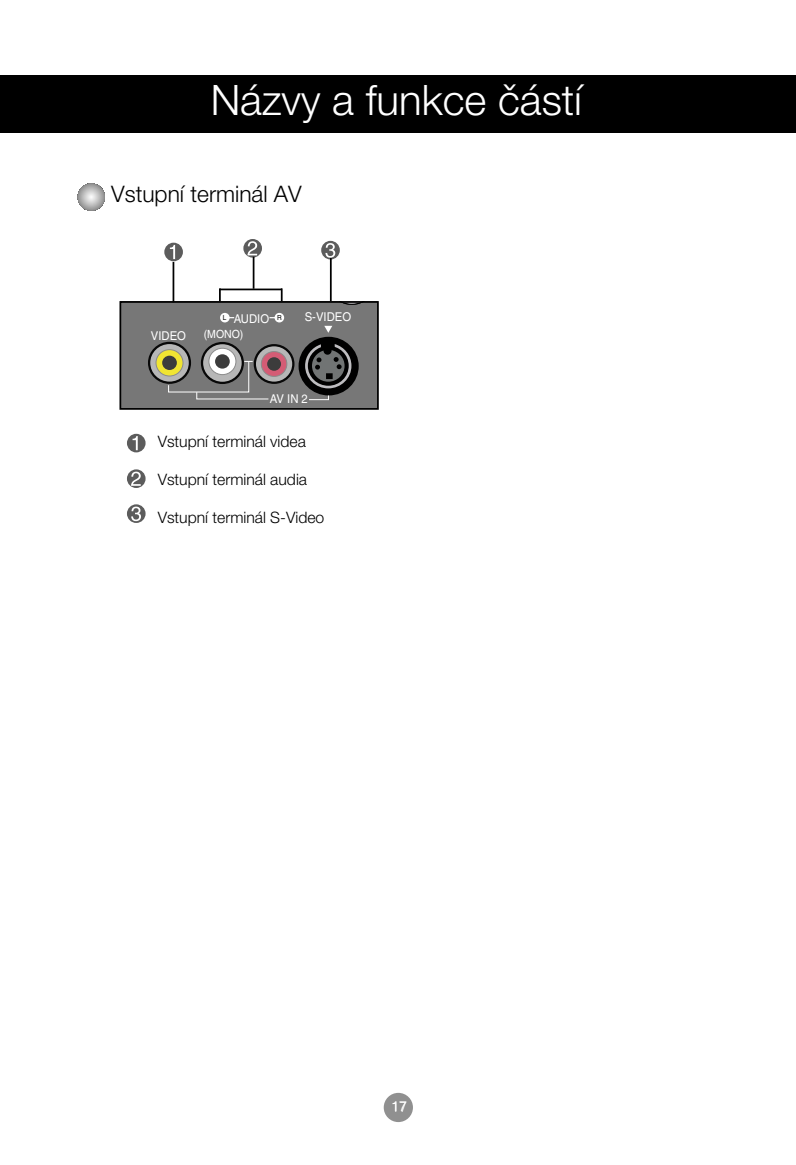
<style>
.page{position:relative;width:796px;height:1165px;background:#fff}
.page>*{position:absolute;margin:0;border:0;box-sizing:border-box;transform-origin:0 0}
.t1{font:300 42px "Helvetica Neue CE";color:#fff}
.t2{font:300 22.75px "Helvetica Neue CE";color:#000}
.t3{font:300 15.75px "Helvetica Neue CE";color:#000}
.t4{font:14px "Helvetica";color:#fff}
.t5{font:12.08px "Helvetica";color:#fff;scale:.93 1}
.t6{font:11.2px "Helvetica";color:#fff;scale:.93 1}
</style>
<div class="page">
<div style="left:383px;top:1092px;width:30px;height:29px;background:#909090;border-radius:50%"></div>
<div style="left:0;top:75px;width:795px;height:58px;background:#000"></div>
<svg style="left:78px;top:183px;width:27px;height:28px"></svg>
<div style="left:127px;top:433px;width:18px;height:19px;background:#5c5c5c;border-radius:50%"></div>
<svg style="left:132px;top:436px;width:6px;height:14px"></svg>
<svg style="left:127px;top:469px;width:18px;height:19px"></svg>
<svg style="left:131px;top:471px;width:10px;height:14px"></svg>
<div style="left:127px;top:504px;width:18px;height:19px;background:#5c5c5c;border-radius:50%"></div>
<svg style="left:131px;top:506px;width:10px;height:15px"></svg>
<svg style="left:243px;top:239px;width:19px;height:18px"></svg>
<svg style="left:247px;top:241px;width:10px;height:14px"></svg>
<svg style="left:164px;top:242px;width:19px;height:19px"></svg>
<svg style="left:170px;top:245px;width:5px;height:14px"></svg>
<div style="left:321px;top:241px;width:18px;height:18px;background:#5c5c5c;border-radius:50%"></div>
<svg style="left:325px;top:243px;width:10px;height:14px"></svg>
<svg style="left:120px;top:288px;width:258px;height:121px;background:#7f7e7c"></svg>
<hr style="left:219px;top:288px;width:63px;height:2px;background:#000">
<hr style="left:252px;top:257px;width:2px;height:32px;background:#000">
<hr style="left:330px;top:258px;width:1px;height:43px;background:#000">
<hr style="left:172px;top:262px;width:2px;height:40px;background:#000">
<h1 class="t1" style="left:211px;top:85px;width:372px">Názvy a funkce ãástí</h1>
<h2 class="t2" style="left:111px;top:186px;width:192px">Vstupní terminál AV</h2>
<p class="t5" style="left:223px;top:314px;width:65px"><sup>L</sup> AUDIO <sup>R</sup></p>
<p class="t5" style="left:151px;top:331px;width:39px">VIDEO</p>
<p class="t6" style="left:204px;top:330px;width:44px">(MONO)</p>
<p class="t5" style="left:304px;top:312px;width:51px">S-VIDEO</p>
<p class="t5" style="left:269px;top:394px;width:43px">AV IN 2</p>
<p class="t3" style="left:157px;top:435px;width:150px">Vstupní terminál videa</p>
<p class="t3" style="left:157px;top:473px;width:151px">Vstupní terminál audia</p>
<p class="t3" style="left:157px;top:511px;width:168px">Vstupní terminál S-Video</p>
<p class="t4" style="left:391px;top:1101px;width:17px">17</p>
</div>
